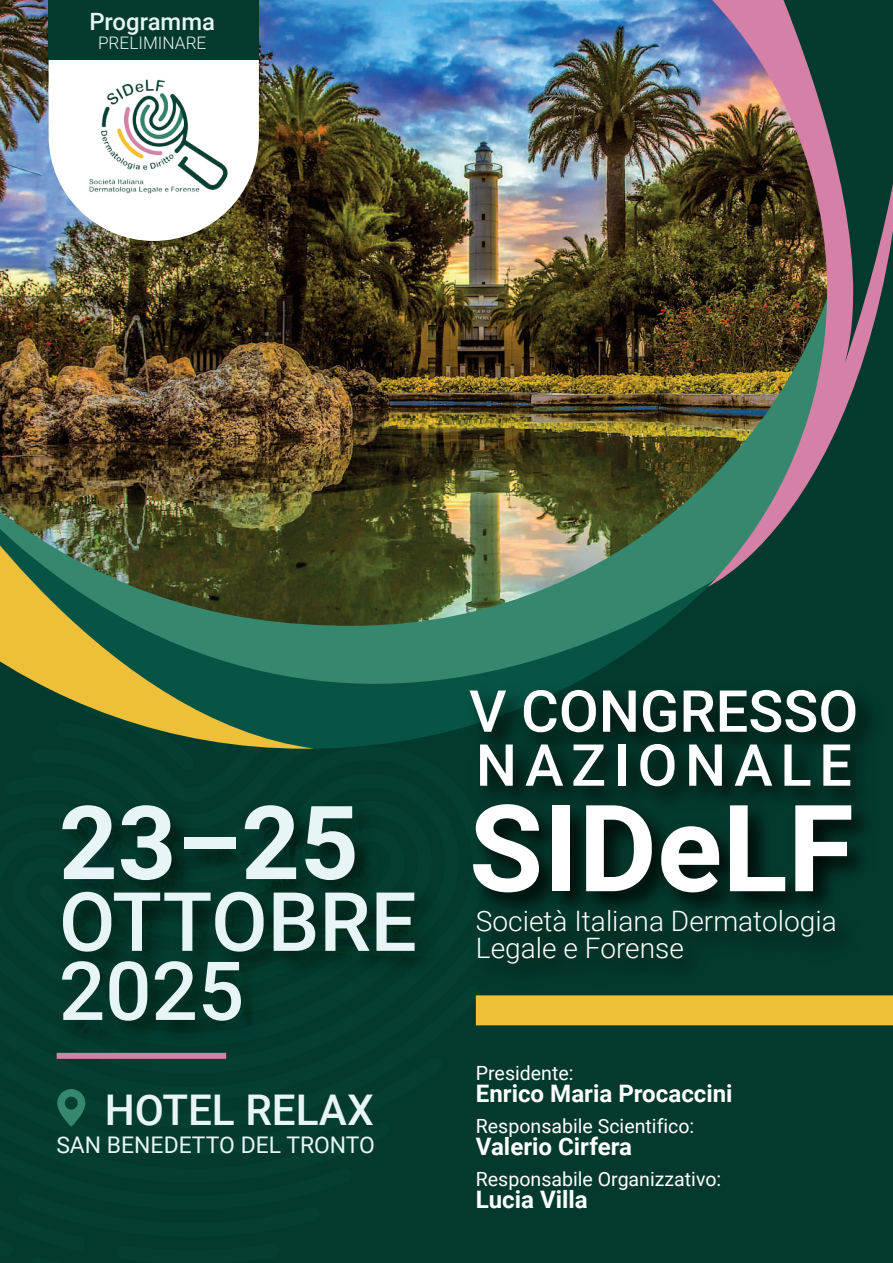
<style>
.page{position:relative;width:893px;height:1263px;background:#043a2e}
.page>*{position:absolute;margin:0;border:0;box-sizing:border-box;transform-origin:0 0}
.t1{font:700 120.75px "Roboto";color:#fff}
.t2{font:700 102.45px "Roboto";color:#e8f5f6}
.t3{font:500 81.9px "Roboto";color:#e8f5f6}
.t4{font:500 81.45px "Roboto";color:#e8f5f6}
.t5{font:500 57.9px "Roboto";color:#fff}
.t6{font:500 57.9px "Roboto";letter-spacing:.13em;color:#fff}
.t7{font:500 42.3px "Roboto";color:#e8f5f6}
.t8{font:300 28.05px/27px "Roboto";color:#fff}
.t9{font:700 24.15px "Roboto";color:#fff}
.t10{font:500 23.85px "Roboto";color:#e8f5f6}
.t11{font:22.95px "Roboto";color:#e8f5f6}
.t12{font:19.5px "Roboto";color:#fff}
.t13{font:300 17.25px "Roboto";color:#e8f5f6}
</style>
<div class="page">
<img style="left:0;top:0;width:708px;height:481px">
<svg style="left:314px;top:481px;width:394px;height:268px;background:#416a4b"></svg>
<svg style="left:0;top:481px;width:314px;height:268px;background:#51693a"></svg>
<img style="left:49px;top:60px;width:210px;height:181px">
<img style="left:74px;top:60px;width:160px;height:142px">
<img style="left:457px;top:670px;width:414px;height:329px">
<img style="left:56px;top:812px;width:368px;height:247px">
<div style="left:57px;top:1053px;width:169px;height:6px;background:#d480a7"></div>
<div style="left:476px;top:995px;width:417px;height:30px;background:#eec03a"></div>
<svg style="left:57px;top:1089px;width:28px;height:37px"></svg>
<img style="left:708px;top:0;width:154px;height:587px">
<svg style="left:781px;top:0;width:112px;height:363px"></svg>
<div style="left:49px;top:0;width:210px;height:60px;background:#043a2e"></div>
<p class="t10" style="left:89px;top:5px;width:127px">Programma</p>
<p class="t13" style="left:98px;top:31px;width:110px">PRELIMINARE</p>
<h2 class="t2" style="left:59px;top:771px;width:301px">23–25</h2>
<h3 class="t3" style="left:59px;top:864px;width:359px">OTTOBRE</h3>
<h3 class="t4" style="left:59px;top:934px;width:187px">2025</h3>
<h3 class="t7" style="left:105px;top:1080px;width:271px">HOTEL RELAX</h3>
<p class="t11" style="left:56px;top:1129px;width:320px">SAN BENEDETTO DEL TRONTO</p>
<h3 class="t5" style="left:469px;top:670px;width:391px">V CONGRESSO</h3>
<h3 class="t6" style="left:476px;top:724px;width:378px">NAZIONALE</h3>
<h1 class="t1" style="left:469px;top:764px;width:386px">SIDeLF</h1>
<h3 class="t8" style="left:476px;top:907px;width:362px">Società Italiana Dermatologia<br>Legale e Forense</h3>
<p class="t12" style="left:476px;top:1059px;width:99px">Presidente:</p>
<p class="t9" style="left:476px;top:1076px;width:258px">Enrico Maria Procaccini</p>
<p class="t12" style="left:476px;top:1112px;width:220px">Responsabile Scientifico:</p>
<p class="t9" style="left:476px;top:1130px;width:158px">Valerio Cirfera</p>
<p class="t12" style="left:476px;top:1166px;width:247px">Responsabile Organizzativo:</p>
<p class="t9" style="left:476px;top:1183px;width:114px">Lucia Villa</p>
</div>
